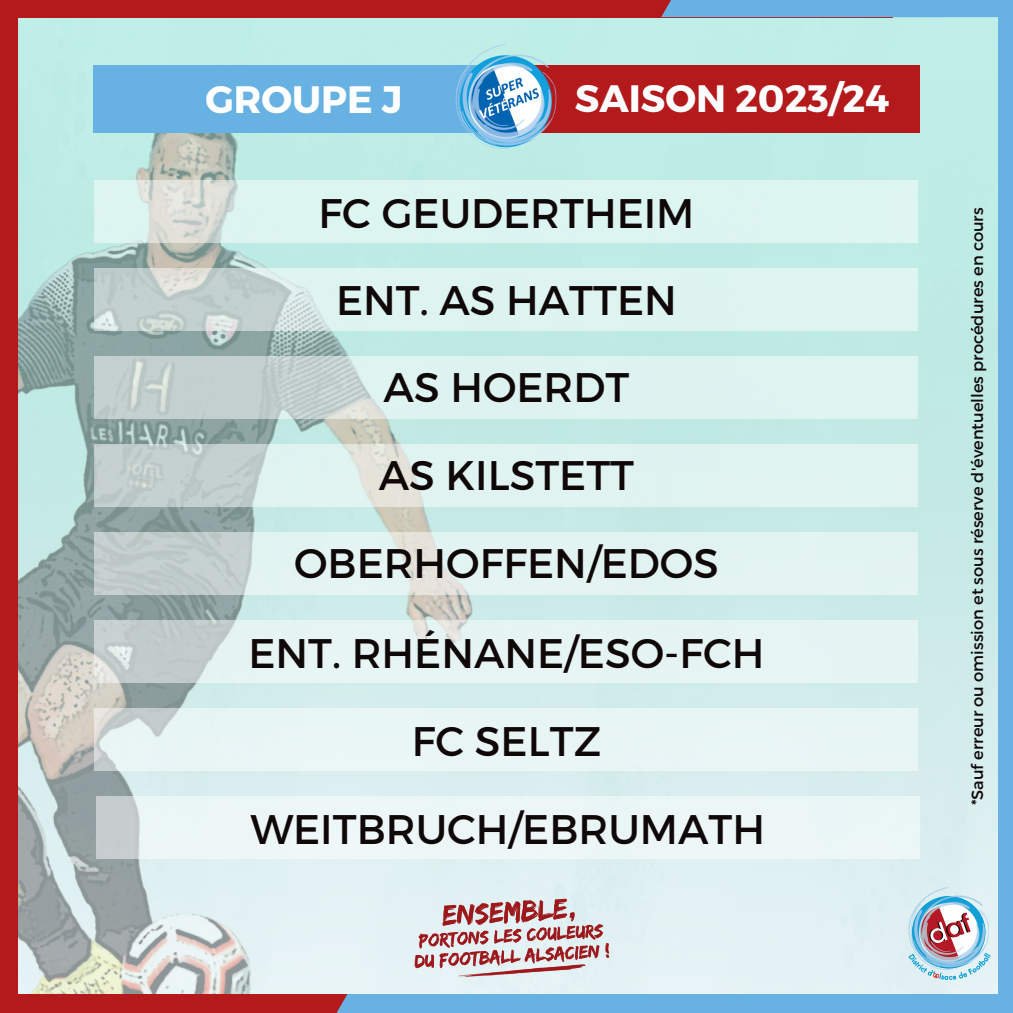
<style>
.page{position:relative;width:1013px;height:1013px;background:#fff}
.page>*{position:absolute;margin:0;border:0;box-sizing:border-box;transform-origin:0 0}
.t1{font:41.25px "Montserrat";color:#100808}
.t2{font:700 38.12px "Montserrat";color:#fff}
.t3{font:16.25px "Montserrat";color:#100808}
</style>
<div class="page">
<img style="left:18px;top:17px;width:979px;height:977px">
<img style="left:18px;top:69px;width:883px;height:925px">
<div style="left:997px;top:0;width:15px;height:1012px;background:#67b2e3"></div>
<div style="left:171px;top:994px;width:841px;height:18px;background:#67b2e3"></div>
<div style="left:0;top:0;width:892px;height:17px;background:#b4191c"></div>
<div style="left:661px;top:0;width:287px;height:17px;background:#67b2e3"></div>
<div style="left:895px;top:0;width:117px;height:17px;background:#67b2e3"></div>
<div style="left:0;top:0;width:18px;height:1012px;background:#b4191c"></div>
<div style="left:181px;top:994px;width:166px;height:18px;background:#b4191c"></div>
<div style="left:0;top:994px;width:275px;height:18px;background:#b4191c"></div>
<img style="left:907px;top:886px;width:83px;height:96px">
<img style="left:402px;top:894px;width:208px;height:87px">
<div style="left:93px;top:65px;width:403px;height:68px;background:#67b2e3"></div>
<div style="left:516px;top:65px;width:404px;height:68px;background:#b4191c"></div>
<img style="left:447px;top:38px;width:118px;height:117px">
<svg style="left:95px;top:180px;width:823px;height:63px;background:#dcf2ee"></svg>
<svg style="left:95px;top:268px;width:823px;height:62px;background:#d7ebe8"></svg>
<svg style="left:95px;top:356px;width:823px;height:62px;background:#d5e7e5"></svg>
<svg style="left:95px;top:444px;width:823px;height:62px;background:#d9eae8"></svg>
<svg style="left:95px;top:532px;width:823px;height:62px;background:#dcebe9"></svg>
<svg style="left:95px;top:620px;width:823px;height:62px;background:#e0eeed"></svg>
<div style="left:95px;top:708px;width:823px;height:62px;background:#e9f5f5"></div>
<div style="left:96px;top:796px;width:823px;height:62px;background:#ecf6f7"></div>
<p class="t2" style="left:205px;top:74px;width:198px">GROUPE J</p>
<p class="t2" style="left:575px;top:74px;width:316px">SAISON 2023/24</p>
<p class="t1" style="left:318px;top:186px;width:377px">FC GEUDERTHEIM</p>
<p class="t1" style="left:336px;top:274px;width:342px">ENT. AS HATTEN</p>
<p class="t1" style="left:383px;top:361px;width:247px">AS HOERDT</p>
<p class="t1" style="left:379px;top:448px;width:257px">AS KILSTETT</p>
<p class="t1" style="left:294px;top:536px;width:426px">OBERHOFFEN/EDOS</p>
<p class="t1" style="left:248px;top:626px;width:517px">ENT. RHÉNANE/ESO-FCH</p>
<p class="t1" style="left:412px;top:714px;width:191px">FC SELTZ</p>
<p class="t1" style="left:250px;top:802px;width:516px">WEITBRUCH/EBRUMATH</p>
<p class="t3" style="left:966px;top:805px;width:599px;rotate:-90deg">*Sauf erreur ou omission et sous réserve d'éventuelles procédures en cours</p>
</div>
